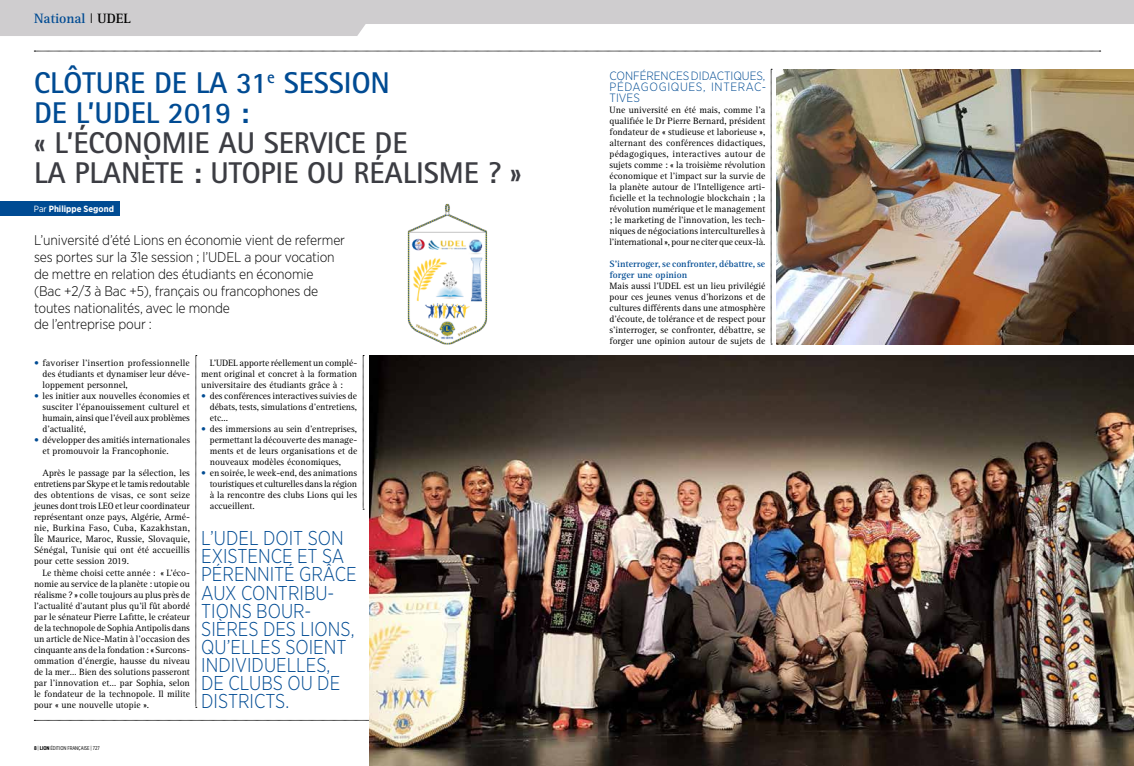
<style>
.page{position:relative;width:1134px;height:766px;background:#fff}
.page>*{position:absolute;margin:0;border:0;box-sizing:border-box;transform-origin:0 0}
.t1{font:700 30px/30px "Rotis Sans Serif";color:#3c3d43}
.t2{font:700 30px/30px "Rotis Sans Serif";color:#004b93}
.t3{font:300 20px/18px "Gotham Narrow";color:#004b93;scale:.93 1}
.t4{font:300 14px/16.8px "Gotham Narrow";letter-spacing:-.01em;color:#000}
.t5{font:700 14px "Rotis Serif";color:#004b93}
.t6{font:300 12px/11px "Gotham Narrow";color:#004b93;text-align:justify}
.t7{font:9.5px/11px "Rotis Serif";color:#000;text-align:justify}
.t8{font:700 9.5px/11px "Rotis Serif";color:#004b93}
.t9{font:700 9px "Gotham Narrow";color:#fff}
.t10{font:5.5px "Gotham X Narrow";letter-spacing:-.01em;color:#000}
.s1{font-family:"Rotis Sans Serif";font-weight:300;color:#000}
.s2{color:#000}
.s3{font-weight:400}
.s4{color:#004b93}
.s5{font-weight:700}
</style>
<div class="page">
<svg style="left:0;top:0;width:1134px;height:36px;fill:#cfcdcf"></svg>
<svg style="left:34px;top:51px;width:1067px;height:1px"></svg>
<svg style="left:34px;top:719px;width:335px;height:1px"></svg>
<svg style="left:196px;top:355px;width:1px;height:352px"></svg>
<svg style="left:771px;top:69px;width:1px;height:275px"></svg>
<svg style="left:363px;top:355px;width:1px;height:154px"></svg>
<div style="left:0;top:201px;width:120px;height:14px;background:#004b93"></div>
<img style="left:369px;top:355px;width:765px;height:410px">
<img style="left:777px;top:69px;width:357px;height:275px">
<img style="left:407px;top:203px;width:81px;height:142px">
<h3 class="t5" style="left:34px;top:10px;width:99px">National <span class="s1">I</span> <span class="s2">UDEL</span></h3>
<h1 class="t2" style="left:34px;top:67px;width:358px">CLÔTURE DE LA 31<sup>e</sup> SESSION<br>DE L’UDEL 2019 :</h1>
<h1 class="t1" style="left:34px;top:127px;width:489px">« L’ÉCONOMIE AU SERVICE DE<br>LA PLANÈTE : UTOPIE OU RÉALISME ? »</h1>
<p class="t9" style="left:34px;top:203px;width:82px"><span class="s3">Par</span> Philippe Segond</p>
<p class="t4" style="left:34px;top:232px;width:313px">L’université d’été Lions en économie vient de refermer ses portes sur la 31e session ; l’UDEL a pour vocation de mettre en relation des étudiants en économie<br>(Bac +2/3 à Bac +5), français ou francophones de toutes nationalités, avec le monde<br>de l’entreprise pour :</p>
<p class="t7" style="left:43px;top:358px;width:149px;text-indent:-9px"><span class="s4">•</span> favoriser l’insertion professionnelle des étudiants et dynamiser leur déve&shy;loppement personnel,</p>
<p class="t7" style="left:43px;top:391px;width:149px;text-indent:-9px"><span class="s4">•</span> les initier aux nouvelles économies et susciter l’épanouissement culturel et humain, ainsi que l’éveil aux problèmes d’actualité,</p>
<p class="t7" style="left:43px;top:435px;width:149px;text-indent:-9px"><span class="s4">•</span> développer des amitiés internationales et promouvoir la Francophonie.</p>
<p class="t7" style="left:34px;top:468px;width:158px;text-indent:9px">Après le passage par la sélection, les entretiens par Skype et le tamis redoutable des obtentions de visas, ce sont seize jeunes dont trois LEO et leur coordinateur représentant onze pays, Algérie, Armé&shy;nie, Burkina Faso, Cuba, Kazakhstan, Île Maurice, Maroc, Russie, Slovaquie, Sénégal, Tunisie qui ont été accueillis pour cette session 2019.</p>
<p class="t7" style="left:34px;top:567px;width:158px;text-indent:9px">Le thème choisi cette année : « L’éco&shy;nomie au service de la planète : utopie ou réalisme ? » colle toujours au plus près de l’actualité d’autant plus qu’il fût abordé par le sénateur Pierre Lafitte, le créateur de la technopole de Sophia Antipolis dans un article de Nice-Matin à l’occasion des cinquante ans de la fondation : « Surcons&shy;ommation d’énergie, hausse du niveau de la mer… Bien des solutions passeront par l’innovation et… par Sophia, selon le fondateur de la technopole. Il milite pour « une nouvelle utopie ».</p>
<p class="t7" style="left:201px;top:358px;width:157px;text-indent:9px">L’UDEL apporte réellement un complé&shy;ment original et concret à la formation universitaire des étudiants grâce à :</p>
<p class="t7" style="left:210px;top:391px;width:149px;text-indent:-9px"><span class="s4">•</span> des conférences interactives suivies de débats, tests, simulations d’entretiens, etc...</p>
<p class="t7" style="left:210px;top:424px;width:149px;text-indent:-9px"><span class="s4">•</span> des immersions au sein d’entreprises, permettant la découverte des manage&shy;ments et de leurs organisations et de nouveaux modèles économiques,</p>
<p class="t7" style="left:210px;top:468px;width:149px;text-indent:-9px"><span class="s4">•</span> en soirée, le week-end, des animations touristiques et culturelles dans la région à la rencontre des clubs Lions qui les accueillent.</p>
<h2 class="t3" style="left:201px;top:529px;width:169px">L’UDEL DOIT SON<br>EXISTENCE ET SA<br>PÉRENNITÉ GRÂCE<br>AUX CONTRIBU-<br>TIONS BOUR-<br>SIÈRES DES LIONS,<br>QU’ELLES SOIENT<br>INDIVIDUELLES,<br>DE CLUBS OU DE<br>DISTRICTS.</h2>
<p class="t10" style="left:34px;top:744px;width:67px"><span class="s5">8</span> | <span class="s5">LION</span> ÉDITION FRANÇAISE | 727</p>
<p class="t6" style="left:609px;top:70px;width:158px">CONFÉRENCES DIDACTIQUES, PÉDAGOGIQUES, INTERAC-TIVES</p>
<p class="t7" style="left:609px;top:105px;width:157px">Une université en été mais, comme l’a qualifiée le Dr Pierre Bernard, président fondateur de « studieuse et laborieuse », alternant des conférences didactiques, pédagogiques, interactives autour de sujets comme : « la troisième révolution économique et l’impact sur la survie de la planète autour de l’Intelligence arti&shy;ficielle et la technologie blockchain ; la révolution numérique et le management ; le marketing de l’innovation, les tech&shy;niques de négociations interculturelles à l’international », pour ne citer que ceux-là.</p>
<p class="t8" style="left:609px;top:259px;width:157px">S’interroger, se confronter, débattre, se forger une opinion</p>
<p class="t7" style="left:609px;top:281px;width:157px">Mais aussi l’UDEL est un lieu privilégié pour ces jeunes venus d’horizons et de cultures différents dans une atmosphère d’écoute, de tolérance et de respect pour s’interroger, se confronter, débattre, se forger une opinion autour de sujets de</p>
</div>
